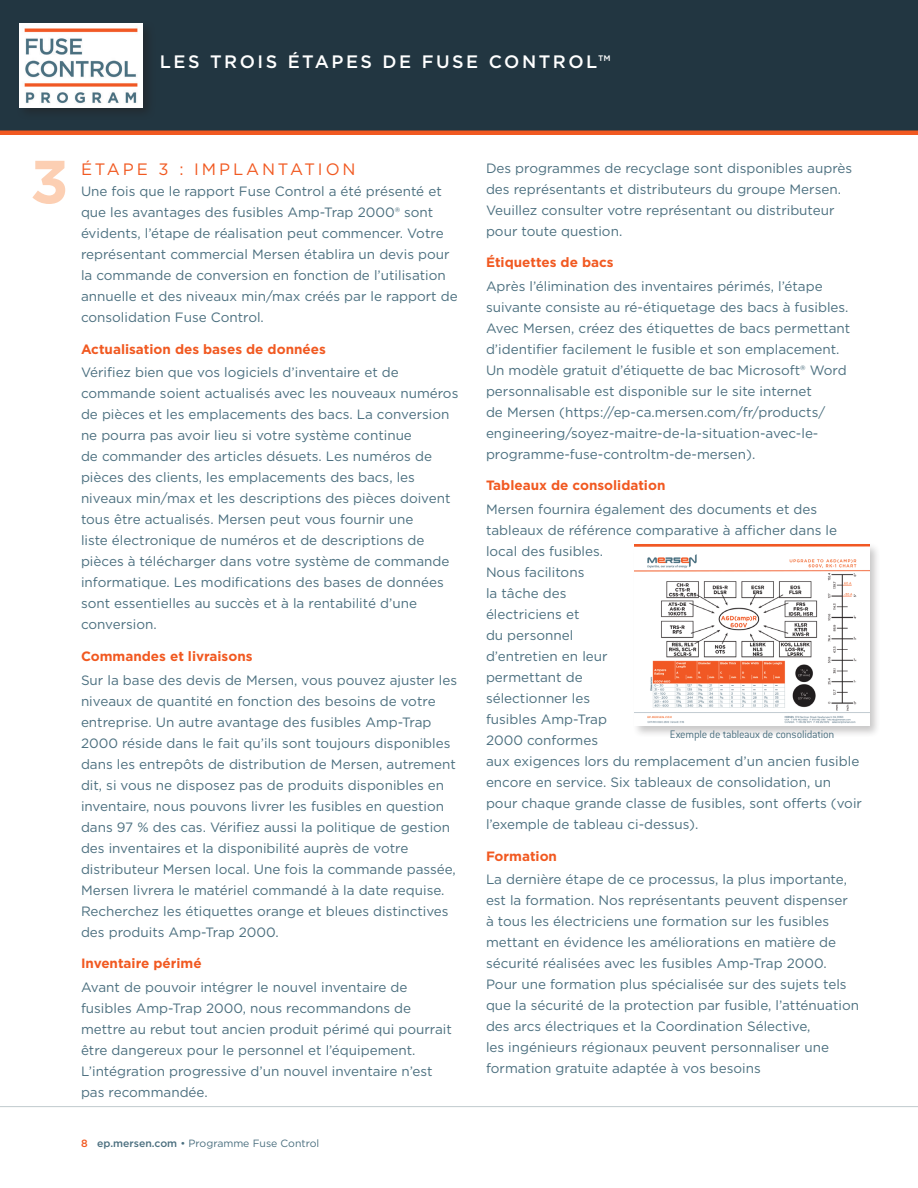
<style>
.page{position:relative;width:918px;height:1188px;background:#fff}
.page>*{position:absolute;margin:0;border:0;box-sizing:border-box;transform-origin:0 0}
.t1{font:700 108px "Gotham";color:#fccfb3}
.NEW_Page_Header{font:500 18px "Gotham";letter-spacing:.14em;color:#fff}
.NEW_Subhead{font:16.5px "Gotham";letter-spacing:.175em;color:#f15921}
.NEW_Text{font:13.5px/21px "Gotham";color:#4b6f7f}
.NEW_Sub_subhead_Oran{font:700 13.5px "Gotham";color:#f15921}
.NEW_Caption{font:300 12px "Conduit ITC Std";letter-spacing:-.015em;color:#4b6f7f}
.t2{font:10.5px "Gotham";color:#4b6f7f}
.s1{font-weight:500;color:#f15921}
.s2{font-weight:500}
</style>
<div class="page">
<div style="left:0;top:0;width:918px;height:135px;background:#223641"></div>
<div style="left:0;top:130px;width:918px;height:5px;background:#f15921"></div>
<hr style="left:0;top:1106px;width:918px;height:1px;background:#c0cace">
<div style="left:16px;top:20px;width:140px;height:101px;background:#231f20;opacity:.5"></div>
<img style="left:19px;top:23px;width:123px;height:84px">
<div style="left:632px;top:542px;width:249px;height:196px;background:#231f20;opacity:.25"></div>
<img style="left:634px;top:544px;width:235px;height:182px">
<p class="NEW_Page_Header" style="left:160px;top:50px;width:452px">LES TROIS ÉTAPES DE FUSE CONTROL™</p>
<p class="t1" style="left:28px;top:127px;width:45px">3</p>
<p class="NEW_Subhead" style="left:81px;top:159px;width:276px">ÉTAPE 3 : IMPLANTATION</p>
<p class="NEW_Text" style="left:81px;top:181px;width:378px">Une fois que le rapport Fuse Control a été présenté et que les avantages des fusibles Amp-Trap 2000® sont évidents, l’étape de réalisation peut commencer. Votre représentant commercial Mersen établira un devis pour la commande de conversion en fonction de l’utilisation annuelle et des niveaux min/max créés par le rapport de consolidation Fuse Control.</p>
<p class="NEW_Sub_subhead_Oran" style="left:81px;top:340px;width:246px">Actualisation des bases de données</p>
<p class="NEW_Text" style="left:81px;top:362px;width:379px">Vérifiez bien que vos logiciels d’inventaire et de commande soient actualisés avec les nouveaux numéros de pièces et les emplacements des bacs. La conversion ne pourra pas avoir lieu si votre système continue<br>de commander des articles désuets. Les numéros de pièces des clients, les emplacements des bacs, les niveaux min/max et les descriptions des pièces doivent tous être actualisés. Mersen peut vous fournir une<br>liste électronique de numéros et de descriptions de pièces à télécharger dans votre système de commande informatique. Les modifications des bases de données sont essentielles au succès et à la rentabilité d’une conversion.</p>
<p class="NEW_Sub_subhead_Oran" style="left:81px;top:647px;width:173px">Commandes et livraisons</p>
<p class="NEW_Text" style="left:81px;top:669px;width:378px">Sur la base des devis de Mersen, vous pouvez ajuster les niveaux de quantité en fonction des besoins de votre entreprise. Un autre avantage des fusibles Amp-Trap 2000 réside dans le fait qu’ils sont toujours disponibles dans les entrepôts de distribution de Mersen, autrement dit, si vous ne disposez pas de produits disponibles en inventaire, nous pouvons livrer les fusibles en question dans 97 % des cas. Vérifiez aussi la politique de gestion des inventaires et la disponibilité auprès de votre distributeur Mersen local. Une fois la commande passée, Mersen livrera le matériel commandé à la date requise.<br>Recherchez les étiquettes orange et bleues distinctives des produits Amp-Trap 2000.</p>
<p class="NEW_Sub_subhead_Oran" style="left:81px;top:954px;width:122px">Inventaire périmé</p>
<p class="NEW_Text" style="left:81px;top:976px;width:372px">Avant de pouvoir intégrer le nouvel inventaire de fusibles Amp-Trap 2000, nous recommandons de mettre au rebut tout ancien produit périmé qui pourrait être dangereux pour le personnel et l’équipement.<br>L’intégration progressive d’un nouvel inventaire n’est pas recommandée.</p>
<p class="t2" style="left:81px;top:1137px;width:240px"><span class="s1">8</span> <span class="s2">ep.mersen.com</span> • Programme Fuse Control</p>
<p class="NEW_Text" style="left:486px;top:157px;width:368px">Des programmes de recyclage sont disponibles auprès des représentants et distributeurs du groupe Mersen.<br>Veuillez consulter votre représentant ou distributeur pour toute question.</p>
<p class="NEW_Sub_subhead_Oran" style="left:486px;top:254px;width:129px">Étiquettes de bacs</p>
<p class="NEW_Text" style="left:486px;top:275px;width:366px">Après l’élimination des inventaires périmés, l’étape suivante consiste au ré-étiquetage des bacs à fusibles.<br>Avec Mersen, créez des étiquettes de bacs permettant d’identifier facilement le fusible et son emplacement.<br>Un modèle gratuit d’étiquette de bac Microsoft® Word personnalisable est disponible sur le site internet<br>de Mersen (https://ep-ca.mersen.com/fr/products/ engineering/soyez-maitre-de-la-situation-avec-le&shy;programme-fuse-controltm-de-mersen).</p>
<p class="NEW_Sub_subhead_Oran" style="left:486px;top:477px;width:181px">Tableaux de consolidation</p>
<p class="NEW_Text" style="left:486px;top:499px;width:378px">Mersen fournira également des documents et des tableaux de référence comparative à afficher dans le local des fusibles.<br>Nous facilitons<br>la tâche des<br>électriciens et<br>du personnel<br>d’entretien en leur<br>permettant de<br>sélectionner les<br>fusibles Amp-Trap<br>2000 conformes<br>aux exigences lors du remplacement d’un ancien fusible encore en service. Six tableaux de consolidation, un pour chaque grande classe de fusibles, sont offerts (voir l’exemple de tableau ci-dessus).</p>
<p class="NEW_Sub_subhead_Oran" style="left:486px;top:847px;width:73px">Formation</p>
<p class="NEW_Text" style="left:486px;top:869px;width:375px">La dernière étape de ce processus, la plus importante, est la formation. Nos représentants peuvent dispenser à tous les électriciens une formation sur les fusibles mettant en évidence les améliorations en matière de sécurité réalisées avec les fusibles Amp-Trap 2000.<br>Pour une formation plus spécialisée sur des sujets tels que la sécurité de la protection par fusible, l’atténuation des arcs électriques et la Coordination Sélective,<br>les ingénieurs régionaux peuvent personnaliser une formation gratuite adaptée à vos besoins</p>
<p class="NEW_Caption" style="left:670px;top:727px;width:166px">Exemple de tableaux de consolidation</p>
</div>
